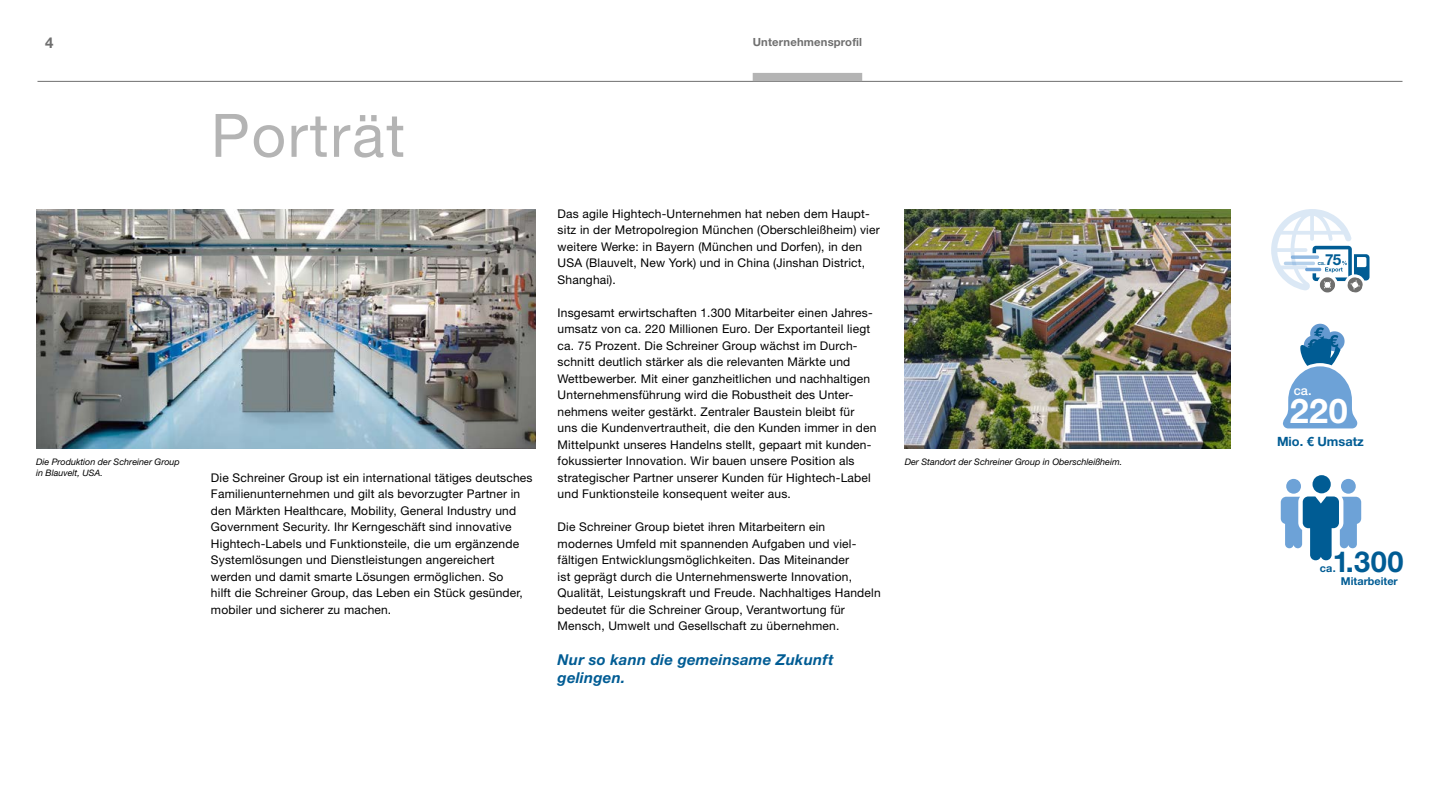
<style>
.page{position:relative;width:1440px;height:810px;background:#fff}
.page>*{position:absolute;margin:0;border:0;box-sizing:border-box;transform-origin:0 0}
.t1{font:60px "Helvetica Neue LT Std";letter-spacing:.03em;color:#b4b4b4}
.t2{font:700 34.12px "Helvetica Neue LT Std";color:#fff}
.t3{font:700 28.95px "Helvetica Neue LT Std";color:#005c94}
.t4{font:700 15.23px "Helvetica Neue LT Std";color:#005c94}
.t5{font:italic 700 15px/18px "Helvetica Neue LT Std";letter-spacing:.015em;color:#005c94}
.t6{font:700 15px "Helvetica Neue LT Std";color:#6f6f6f}
.t7{font:700 12.75px "Helvetica Neue LT Std";color:#005c94}
.t8{font:500 12.75px "Helvetica Neue LT Std";color:#fff}
.t9{font:12px/16.5px "Helvetica Neue LT Std";letter-spacing:.015em;color:#000}
.t10{font:700 11.25px "Helvetica Neue LT Std";letter-spacing:.015em;color:#6f6f6f}
.t11{font:700 10.88px "Helvetica Neue LT Std";color:#005c94}
.t12{font:italic 9px/10.8px "Helvetica Neue LT Std";color:#000}
.t13{font:500 5.7px "Helvetica Neue LT Std";color:#005c94}
.s1{font-size:8.85px}
</style>
<div class="page">
<svg style="left:1283px;top:324px;width:74px;height:104px"></svg>
<svg style="left:1281px;top:475px;width:80px;height:85px"></svg>
<img style="left:36px;top:209px;width:499px;height:239px">
<img style="left:905px;top:209px;width:325px;height:239px">
<svg style="left:1271px;top:209px;width:99px;height:84px"></svg>
<hr style="left:38px;top:81px;width:1364px;height:1px;background:#6f6f6f">
<div style="left:753px;top:73px;width:109px;height:8px;background:#b4b4b4"></div>
<p class="t6" style="left:45px;top:34px;width:10px">4</p>
<p class="t10" style="left:753px;top:35px;width:111px">Unternehmensprofil</p>
<h1 class="t1" style="left:211px;top:100px;width:196px">Porträt</h1>
<p class="t9" style="left:558px;top:205px;width:324px">Das agile Hightech-Unternehmen hat neben dem Haupt&shy;sitz in der Metropolregion München (Oberschleißheim) vier weitere Werke: in Bayern (München und Dorfen), in den USA (Blauvelt, New York) und in China (Jinshan District, Shanghai).</p>
<p class="t9" style="left:558px;top:304px;width:320px">Insgesamt erwirtschaften 1.300 Mitarbeiter einen Jahres&shy;umsatz von ca. 220 Millionen Euro. Der Exportanteil liegt ca. 75 Prozent. Die Schreiner Group wächst im Durch&shy;schnitt deutlich stärker als die relevanten Märkte und Wettbewerber. Mit einer ganzheitlichen und nachhaltigen Unternehmensführung wird die Robustheit des Unter&shy;nehmens weiter gestärkt. Zentraler Baustein bleibt für uns die Kundenvertrautheit, die den Kunden immer in den Mittelpunkt unseres Handelns stellt, gepaart mit kunden&shy;fokussierter Innovation. Wir bauen unsere Position als strategischer Partner unserer Kunden für Hightech-Label und Funktionsteile konsequent weiter aus.</p>
<p class="t9" style="left:558px;top:518px;width:325px">Die Schreiner Group bietet ihren Mitarbeitern ein modernes Umfeld mit spannenden Aufgaben und viel&shy;fältigen Entwicklungsmöglichkeiten. Das Miteinander<br>ist geprägt durch die Unternehmenswerte Innovation, Qualität, Leistungskraft und Freude. Nachhaltiges Handeln bedeutet für die Schreiner Group, Verantwortung für Mensch, Umwelt und Gesellschaft zu übernehmen.</p>
<p class="t5" style="left:558px;top:650px;width:278px">Nur so kann die gemeinsame Zukunft gelingen.</p>
<p class="t12" style="left:36px;top:456px;width:145px">Die Produktion der Schreiner Group in Blauvelt, <span class="s1">USA.</span></p>
<p class="t12" style="left:905px;top:456px;width:219px">Der Standort der Schreiner Group in Oberschleißheim.</p>
<p class="t9" style="left:211px;top:469px;width:323px">Die Schreiner Group ist ein international tätiges deutsches Familienunternehmen und gilt als bevorzugter Partner in den Märkten Healthcare, Mobility, General Industry und Government Security. Ihr Kerngeschäft sind innovative Hightech-Labels und Funktionsteile, die um ergänzende Systemlösungen und Dienstleistungen angereichert werden und damit smarte Lösungen ermöglichen. So<br>hilft die Schreiner Group, das Leben ein Stück gesünder, mobiler und sicherer zu machen.</p>
<p class="t13" style="left:1318px;top:260px;width:9px">ca.</p>
<p class="t4" style="left:1325px;top:250px;width:18px">75</p>
<p class="t8" style="left:1294px;top:383px;width:19px">ca.</p>
<h2 class="t2" style="left:1290px;top:390px;width:59px">220</h2>
<p class="t7" style="left:1277px;top:433px;width:88px">Mio. € Umsatz</p>
<h3 class="t3" style="left:1333px;top:544px;width:72px">1.300</h3>
<p class="t11" style="left:1341px;top:575px;width:58px">Mitarbeiter</p>
<p class="t11" style="left:1320px;top:562px;width:17px">ca.</p>
</div>
